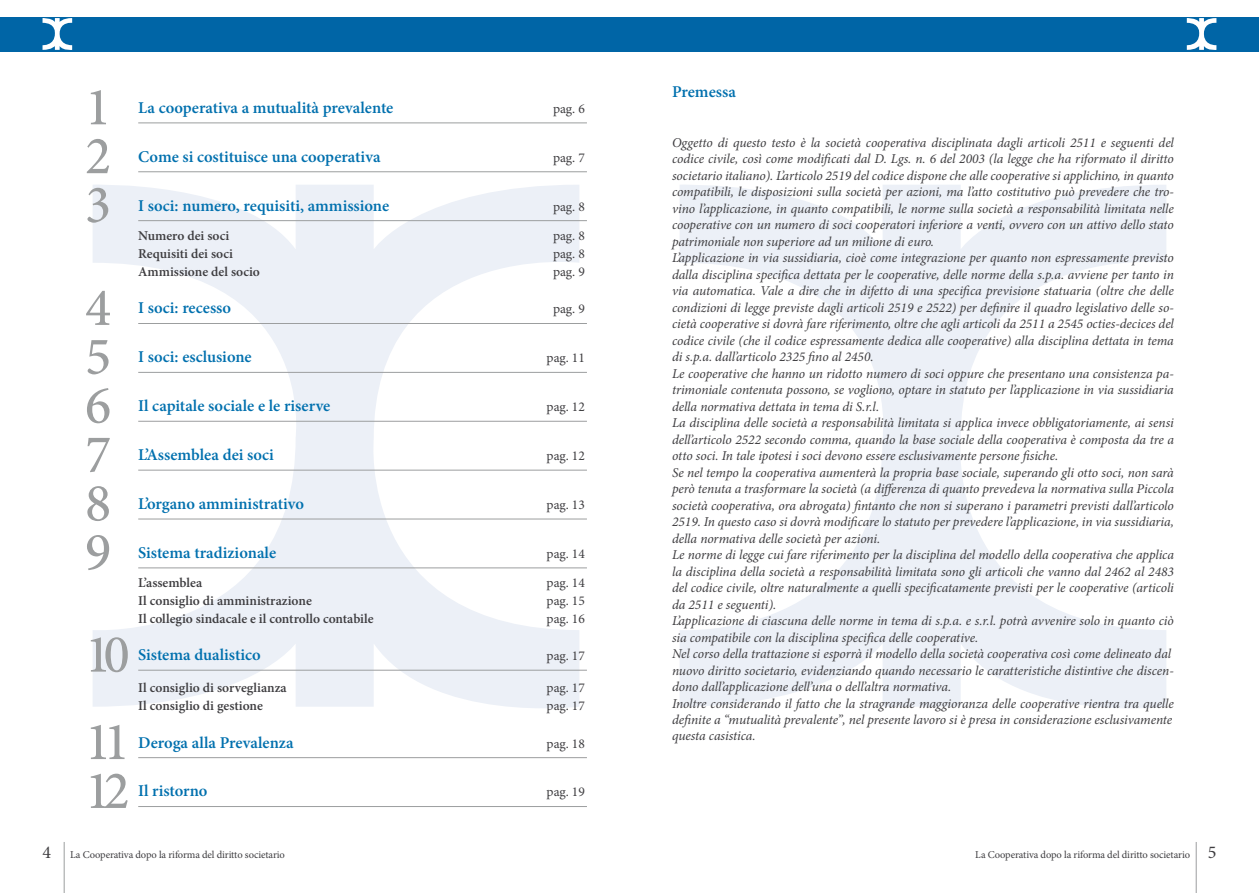
<style>
.page{position:relative;width:1259px;height:893px;background:#fff}
.page>*{position:absolute;margin:0;border:0;box-sizing:border-box;transform-origin:0 0}
.t1{font:500 54px "Minion Pro";color:#9c9e9f}
.t2{font:600 16.5px "Minion Pro";color:#0070ae}
.t3{font:italic 13.5px/16.5px "Minion Pro";letter-spacing:-.005em;color:#3e3d40}
.t4{font:600 13.5px "Minion Pro";color:#3e3d40}
.t5{font:13.5px "Minion Pro";letter-spacing:-.005em;color:#3e3d40}
.t6{font:10.5px "Minion Pro";letter-spacing:-.01em;color:#3e3d40}
.s1{font-size:18px}
</style>
<div class="page">
<div style="left:0;top:17px;width:1259px;height:34px;background:#0065a6"></div>
<svg style="left:43px;top:18px;width:29px;height:32px"></svg>
<svg style="left:93px;top:185px;width:486px;height:523px"></svg>
<svg style="left:680px;top:185px;width:486px;height:523px"></svg>
<svg style="left:1186px;top:18px;width:30px;height:32px"></svg>
<hr style="left:64px;top:842px;width:1px;height:51px;background:#9c9e9f">
<hr style="left:1195px;top:842px;width:1px;height:51px;background:#9c9e9f">
<hr style="left:138px;top:123px;width:449px;height:1px;background:#9c9e9f">
<hr style="left:138px;top:171px;width:449px;height:1px;background:#9c9e9f">
<hr style="left:138px;top:323px;width:449px;height:1px;background:#9c9e9f">
<hr style="left:138px;top:372px;width:449px;height:1px;background:#9c9e9f">
<hr style="left:138px;top:421px;width:449px;height:1px;background:#9c9e9f">
<hr style="left:138px;top:470px;width:449px;height:1px;background:#9c9e9f">
<hr style="left:138px;top:519px;width:449px;height:1px;background:#9c9e9f">
<hr style="left:138px;top:757px;width:449px;height:1px;background:#9c9e9f">
<hr style="left:138px;top:806px;width:449px;height:1px;background:#9c9e9f">
<hr style="left:138px;top:220px;width:449px;height:1px;background:#9c9e9f">
<hr style="left:138px;top:567px;width:449px;height:1px;background:#9c9e9f">
<hr style="left:138px;top:670px;width:449px;height:1px;background:#9c9e9f">
<h1 class="t1" style="left:85px;top:71px;width:28px">1</h1>
<p class="t2" style="left:138px;top:96px;width:257px">La cooperativa a mutualità prevalente</p>
<p class="t5" style="left:553px;top:99px;width:33px">pag. 6</p>
<h1 class="t1" style="left:85px;top:119px;width:28px">2</h1>
<p class="t2" style="left:138px;top:145px;width:244px">Come si costituisce una cooperativa</p>
<p class="t5" style="left:553px;top:148px;width:33px">pag. 7</p>
<h1 class="t1" style="left:85px;top:168px;width:28px">3</h1>
<p class="t2" style="left:138px;top:194px;width:252px">I soci: numero, requisiti, ammissione</p>
<p class="t5" style="left:553px;top:197px;width:33px">pag. 8</p>
<p class="t4" style="left:138px;top:226px;width:93px">Numero dei soci</p>
<p class="t5" style="left:553px;top:227px;width:33px">pag. 8</p>
<p class="t4" style="left:138px;top:244px;width:96px">Requisiti dei soci</p>
<p class="t5" style="left:553px;top:245px;width:33px">pag. 8</p>
<p class="t4" style="left:138px;top:262px;width:123px">Ammissione del socio</p>
<p class="t5" style="left:553px;top:263px;width:33px">pag. 9</p>
<h1 class="t1" style="left:85px;top:271px;width:28px">4</h1>
<p class="t2" style="left:138px;top:297px;width:94px">I soci: recesso</p>
<p class="t5" style="left:553px;top:300px;width:33px">pag. 9</p>
<h1 class="t1" style="left:85px;top:320px;width:28px">5</h1>
<p class="t2" style="left:138px;top:346px;width:115px">I soci: esclusione</p>
<p class="t5" style="left:546px;top:349px;width:40px">pag. 11</p>
<h1 class="t1" style="left:85px;top:369px;width:28px">6</h1>
<p class="t2" style="left:138px;top:394px;width:194px">Il capitale sociale e le riserve</p>
<p class="t5" style="left:546px;top:398px;width:40px">pag. 12</p>
<h1 class="t1" style="left:85px;top:418px;width:28px">7</h1>
<p class="t2" style="left:138px;top:443px;width:137px">L’Assemblea dei soci</p>
<p class="t5" style="left:546px;top:447px;width:40px">pag. 12</p>
<h1 class="t1" style="left:85px;top:467px;width:28px">8</h1>
<p class="t2" style="left:138px;top:492px;width:167px">L’organo amministrativo</p>
<p class="t5" style="left:546px;top:496px;width:40px">pag. 13</p>
<h1 class="t1" style="left:85px;top:516px;width:28px">9</h1>
<p class="t2" style="left:138px;top:541px;width:140px">Sistema tradizionale</p>
<p class="t5" style="left:546px;top:544px;width:40px">pag. 14</p>
<p class="t4" style="left:138px;top:573px;width:66px">L’assemblea</p>
<p class="t5" style="left:546px;top:573px;width:40px">pag. 14</p>
<p class="t4" style="left:138px;top:591px;width:175px">Il consiglio di amministrazione</p>
<p class="t5" style="left:546px;top:591px;width:40px">pag. 15</p>
<p class="t4" style="left:138px;top:609px;width:237px">Il collegio sindacale e il controllo contabile</p>
<p class="t5" style="left:546px;top:609px;width:40px">pag. 16</p>
<h1 class="t1" style="left:85px;top:618px;width:46px">10</h1>
<p class="t2" style="left:138px;top:643px;width:124px">Sistema dualistico</p>
<p class="t5" style="left:546px;top:647px;width:40px">pag. 17</p>
<p class="t4" style="left:138px;top:678px;width:150px">Il consiglio di sorveglianza</p>
<p class="t5" style="left:546px;top:679px;width:40px">pag. 17</p>
<p class="t4" style="left:138px;top:696px;width:126px">Il consiglio di gestione</p>
<p class="t5" style="left:546px;top:697px;width:40px">pag. 17</p>
<h1 class="t1" style="left:85px;top:705px;width:46px">11</h1>
<p class="t2" style="left:138px;top:731px;width:157px">Deroga alla Prevalenza</p>
<p class="t5" style="left:546px;top:734px;width:40px">pag. 18</p>
<h1 class="t1" style="left:85px;top:754px;width:46px">12</h1>
<p class="t2" style="left:138px;top:780px;width:71px">Il ristorno</p>
<p class="t5" style="left:546px;top:783px;width:40px">pag. 19</p>
<p class="t2" style="left:672px;top:80px;width:65px">Premessa</p>
<p class="t3" style="left:672px;top:134px;width:503px">Oggetto di questo testo è la società cooperativa disciplinata dagli articoli 2511 e seguenti del codice civile, così come modificati dal D. Lgs. n. 6 del 2003 (la legge che ha riformato il diritto societario italiano). L’articolo 2519 del codice dispone che alle cooperative si applichino, in quanto compatibili, le disposizioni sulla società per azioni, ma l’atto costitutivo può prevedere che tro&shy;vino l’applicazione, in quanto compatibili, le norme sulla società a responsabilità limitata nelle cooperative con un numero di soci cooperatori inferiore a venti, ovvero con un attivo dello stato patrimoniale non superiore ad un milione di euro.<br>L’applicazione in via sussidiaria, cioè come integrazione per quanto non espressamente previsto dalla disciplina specifica dettata per le cooperative, delle norme della s.p.a. avviene per tanto in via automatica. Vale a dire che in difetto di una specifica previsione statuaria (oltre che delle condizioni di legge previste dagli articoli 2519 e 2522) per definire il quadro legislativo delle so&shy;cietà cooperative si dovrà fare riferimento, oltre che agli articoli da 2511 a 2545 octies-decices del codice civile (che il codice espressamente dedica alle cooperative) alla disciplina dettata in tema di s.p.a. dall’articolo 2325 fino al 2450.<br>Le cooperative che hanno un ridotto numero di soci oppure che presentano una consistenza pa&shy;trimoniale contenuta possono, se vogliono, optare in statuto per l’applicazione in via sussidiaria della normativa dettata in tema di S.r.l.<br>La disciplina delle società a responsabilità limitata si applica invece obbligatoriamente, ai sensi dell’articolo 2522 secondo comma, quando la base sociale della cooperativa è composta da tre a otto soci. In tale ipotesi i soci devono essere esclusivamente persone fisiche.<br>Se nel tempo la cooperativa aumenterà la propria base sociale, superando gli otto soci, non sarà però tenuta a trasformare la società (a differenza di quanto prevedeva la normativa sulla Piccola società cooperativa, ora abrogata) fintanto che non si superano i parametri previsti dall’articolo 2519. In questo caso si dovrà modificare lo statuto per prevedere l’applicazione, in via sussidiaria, della normativa delle società per azioni.<br>Le norme di legge cui fare riferimento per la disciplina del modello della cooperativa che applica la disciplina della società a responsabilità limitata sono gli articoli che vanno dal 2462 al 2483 del codice civile, oltre naturalmente a quelli specificatamente previsti per le cooperative (articoli da 2511 e seguenti).<br>L’applicazione di ciascuna delle norme in tema di s.p.a. e s.r.l. potrà avvenire solo in quanto ciò sia compatibile con la disciplina specifica delle cooperative.<br>Nel corso della trattazione si esporrà il modello della società cooperativa così come delineato dal nuovo diritto societario, evidenziando quando necessario le caratteristiche distintive che discen&shy;dono dall’applicazione dell’una o dell’altra normativa.<br>Inoltre considerando il fatto che la stragrande maggioranza delle cooperative rientra tra quelle definite a “mutualità prevalente”, nel presente lavoro si è presa in considerazione esclusivamente questa casistica.</p>
<p class="t6" style="left:43px;top:848px;width:244px"><span class="s1">4</span> La Cooperativa dopo la riforma del diritto societario</p>
<p class="t6" style="left:975px;top:848px;width:243px">La Cooperativa dopo la riforma del diritto societario <span class="s1">5</span></p>
</div>
